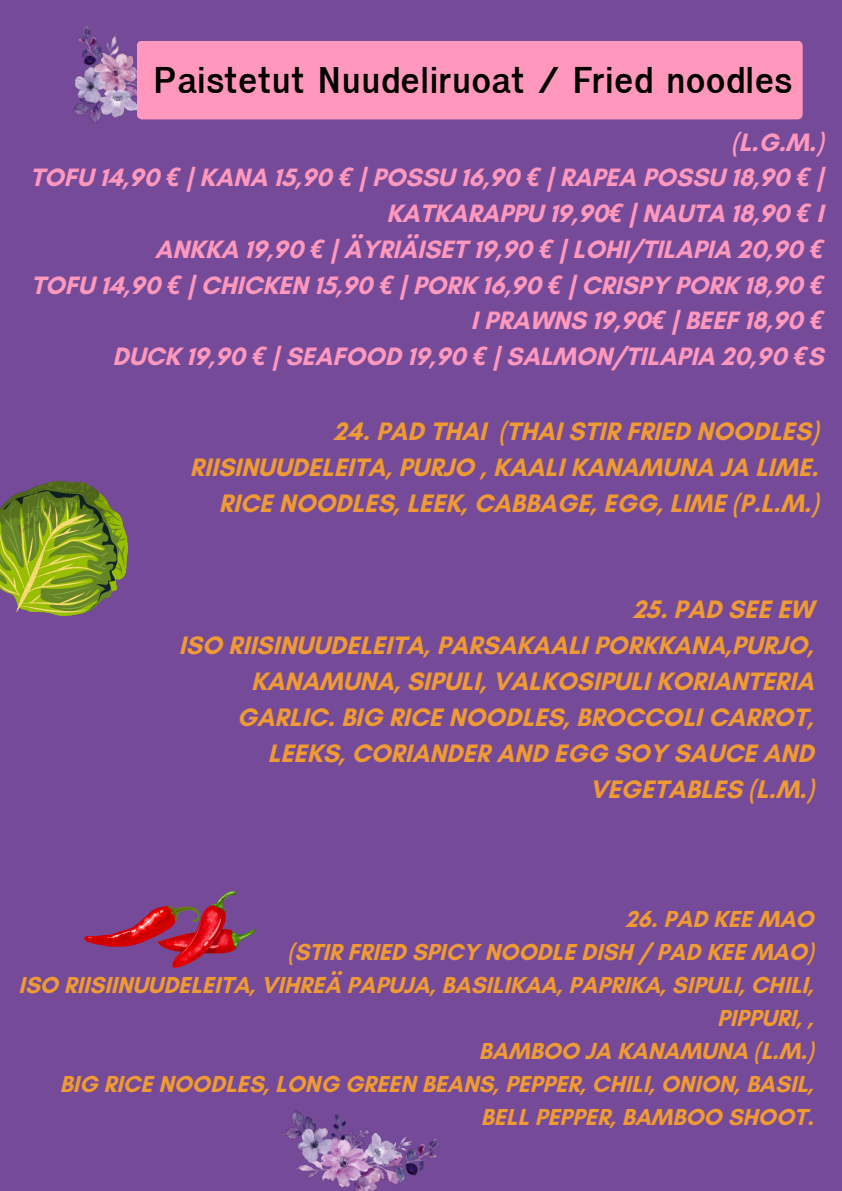
<style>
.page{position:relative;width:842px;height:1191px;background:#fff}
.page>*{position:absolute;margin:0;border:0;box-sizing:border-box;transform-origin:0 0}
.t1{font:700 37px "Garuda";color:#000}
.t2{font:700 25.7px/36px "Glacial Indifference";color:#ef9a33;text-align:right}
.t3{font:700 25.6px/35.7px "Glacial Indifference";color:#ff98bc;text-align:right}
.t4{font:700 23.6px/33px "Glacial Indifference";color:#ef9a33;text-align:right}
.s1{font-family:"Noto Sans";font-style:italic}
</style>
<div class="page">
<div style="left:0;top:0;width:842px;height:1190px;background:#754b99"></div>
<img style="left:73px;top:25px;width:96px;height:100px">
<img style="left:282px;top:1110px;width:156px;height:80px">
<img style="left:163px;top:891px;width:92px;height:76px">
<img style="left:0;top:482px;width:127px;height:133px">
<div style="left:137px;top:41px;width:666px;height:78px;background:#ff98bc"></div>
<svg style="left:84px;top:904px;width:116px;height:43px"></svg>
<p class="t1" style="left:154px;top:58px;width:640px">Paistetut Nuudeliruoat / Fried noodles</p>
<p class="t3" style="left:731px;top:124px;width:94px">(L.G.M.)</p>
<p class="t3" style="left:30px;top:159px;width:795px">TOFU 14,90 <span class="s1">€</span> | KANA 15,90 <span class="s1">€</span> | POSSU 16,90 <span class="s1">€</span> | RAPEA POSSU 18,90 <span class="s1">€</span> |<br>KATKARAPPU 19,90<span class="s1">€</span> | NAUTA 18,90 <span class="s1">€</span> I</p>
<p class="t3" style="left:155px;top:231px;width:670px">ANKKA 19,90 <span class="s1">€</span> | ÄYRIÄISET 19,90 <span class="s1">€</span> | LOHI/TILAPIA 20,90 <span class="s1">€</span></p>
<p class="t3" style="left:31px;top:267px;width:794px">TOFU 14,90 <span class="s1">€</span> | CHICKEN 15,90 <span class="s1">€</span> | PORK 16,90 <span class="s1">€</span> | CRISPY PORK 18,90 <span class="s1">€<br></span>I PRAWNS 19,90<span class="s1">€</span> | BEEF 18,90 <span class="s1">€</span></p>
<p class="t3" style="left:113px;top:338px;width:712px">DUCK 19,90 <span class="s1">€</span> | SEAFOOD 19,90 <span class="s1">€</span> | SALMON/TILAPIA 20,90 <span class="s1">€</span>S</p>
<p class="t2" style="left:334px;top:413px;width:486px">24. PAD THAI (THAI STIR FRIED NOODLES)</p>
<p class="t2" style="left:190px;top:449px;width:630px">RIISINUUDELEITA, PURJO , KAALI KANAMUNA JA LIME.</p>
<p class="t2" style="left:219px;top:485px;width:601px">RICE NOODLES, LEEK, CABBAGE, EGG, LIME (P.L.M.)</p>
<p class="t2" style="left:633px;top:591px;width:183px">25. PAD SEE EW</p>
<p class="t2" style="left:179px;top:627px;width:636px">ISO RIISINUUDELEITA, PARSAKAALI PORKKANA,PURJO,<br>KANAMUNA, SIPULI, VALKOSIPULI KORIANTERIA</p>
<p class="t2" style="left:237px;top:699px;width:579px">GARLIC. BIG RICE NOODLES, BROCCOLI CARROT,<br>LEEKS, CORIANDER AND EGG SOY SAUCE AND<br>VEGETABLES (L.M.)</p>
<p class="t4" style="left:625px;top:902px;width:190px">26. PAD KEE MAO</p>
<p class="t4" style="left:288px;top:935px;width:527px">(STIR FRIED SPICY NOODLE DISH / PAD KEE MAO)</p>
<p class="t4" style="left:19px;top:968px;width:797px">ISO RIISIINUUDELEITA, VIHREÄ PAPUJA, BASILIKAA, PAPRIKA, SIPULI, CHILI,<br>PIPPURI, ,</p>
<p class="t4" style="left:479px;top:1034px;width:336px">BAMBOO JA KANAMUNA (L.M.)</p>
<p class="t4" style="left:60px;top:1067px;width:755px">BIG RICE NOODLES, LONG GREEN BEANS, PEPPER, CHILI, ONION, BASIL,<br>BELL PEPPER, BAMBOO SHOOT.</p>
</div>
